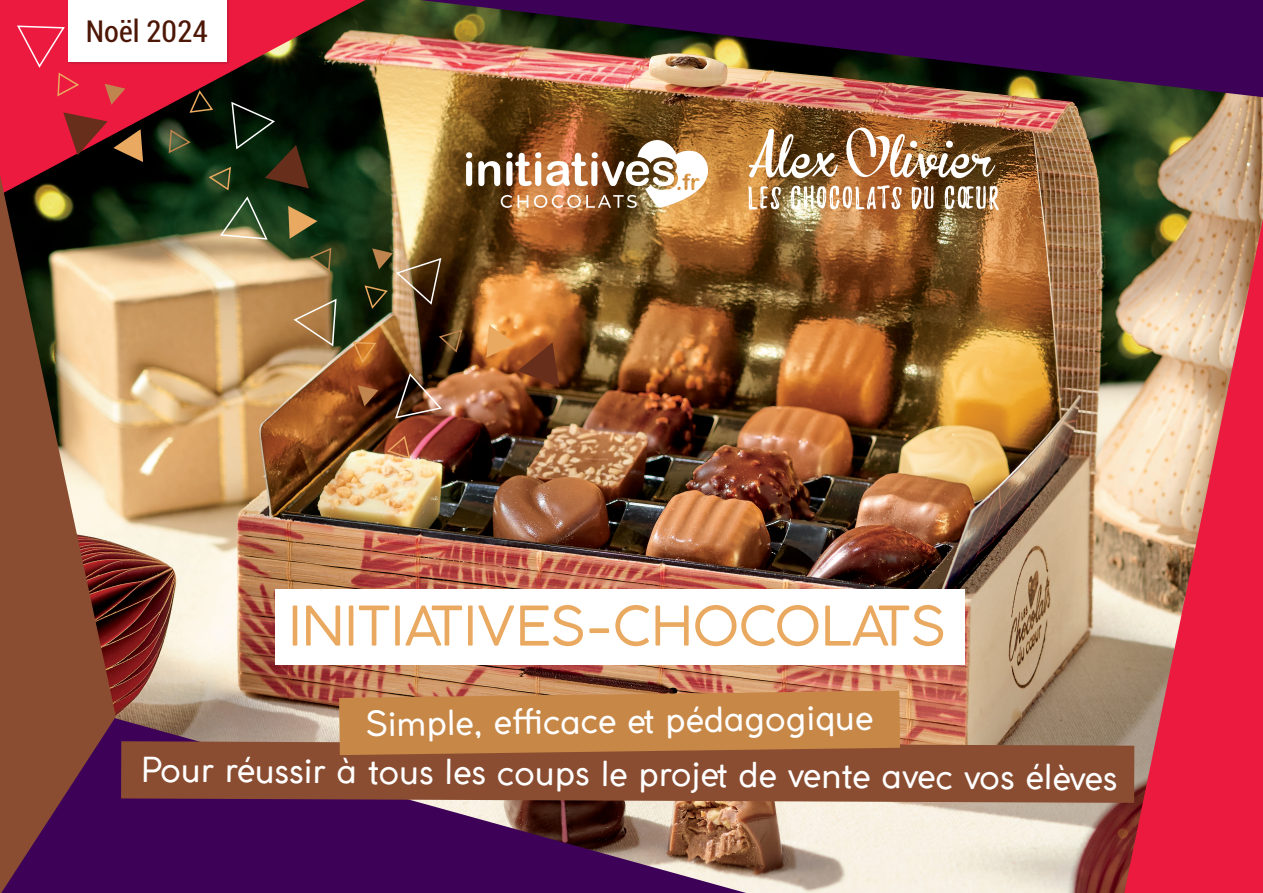
<style>
.page{position:relative;width:1263px;height:893px;background:#fff}
.page>*{position:absolute;margin:0;border:0;box-sizing:border-box;transform-origin:0 0}
.t1{font:54px "Coco Gothic";color:#eaa960}
.t2{font:34.5px "Coco Gothic";color:#fff}
.t3{font:condensed 30px "Roboto";color:#4d1707}
</style>
<div class="page">
<img style="left:116px;top:0;width:1147px;height:893px">
<svg style="left:116px;top:705px;width:630px;height:188px;background:#5c2b5d"></svg>
<svg style="left:121px;top:741px;width:1003px;height:62px;background:#8a4e35"></svg>
<svg style="left:339px;top:691px;width:561px;height:64px;background:#c38346"></svg>
<div style="left:275px;top:589px;width:689px;height:75px;background:#fff"></div>
<svg style="left:0;top:0;width:365px;height:195px;background:#861c28"></svg>
<svg style="left:0;top:175px;width:116px;height:718px;background:#845647"></svg>
<svg style="left:394px;top:372px;width:49px;height:47px;background:#684633"></svg>
<svg style="left:385px;top:435px;width:26px;height:25px"></svg>
<svg style="left:16px;top:24px;width:65px;height:74px;background:#ed2848"></svg>
<svg style="left:293px;top:297px;width:44px;height:51px;background:#a47e4f"></svg>
<svg style="left:352px;top:341px;width:26px;height:24px"></svg>
<svg style="left:63px;top:112px;width:80px;height:50px;background:#812626"></svg>
<svg style="left:437px;top:328px;width:26px;height:25px"></svg>
<svg style="left:486px;top:325px;width:74px;height:62px;background:#b26833"></svg>
<svg style="left:308px;top:247px;width:24px;height:26px"></svg>
<svg style="left:168px;top:89px;width:149px;height:152px;background:#233119"></svg>
<img style="left:363px;top:248px;width:79px;height:62px">
<svg style="left:358px;top:385px;width:20px;height:21px"></svg>
<svg style="left:105px;top:84px;width:20px;height:21px"></svg>
<svg style="left:1124px;top:219px;width:139px;height:674px;background:#d96364"></svg>
<img style="left:420px;top:0;width:843px;height:97px">
<div style="left:67px;top:0;width:163px;height:65px;background:#d61a3b"></div>
<div style="left:68px;top:0;width:159px;height:62px;background:#fff"></div>
<svg style="left:749px;top:129px;width:89px;height:49px"></svg>
<svg style="left:748px;top:186px;width:33px;height:25px"></svg>
<img style="left:790px;top:185px;width:112px;height:26px">
<svg style="left:912px;top:185px;width:22px;height:25px"></svg>
<svg style="left:944px;top:185px;width:56px;height:26px"></svg>
<img style="left:846px;top:128px;width:149px;height:50px">
<svg style="left:466px;top:152px;width:6px;height:34px"></svg>
<img style="left:478px;top:139px;width:231px;height:70px">
<p class="t3" style="left:86px;top:11px;width:124px">Noël 2024</p>
<h1 class="t1" style="left:288px;top:585px;width:658px">INITIATIVES-CHOCOLATS</h1>
<p class="t2" style="left:365px;top:698px;width:509px;rotate:-1deg">Simple, effi cace et pédagogique</p>
<p class="t2" style="left:141px;top:747px;width:978px">Pour réussir à tous les coups le projet de vente avec vos élèves</p>
</div>
